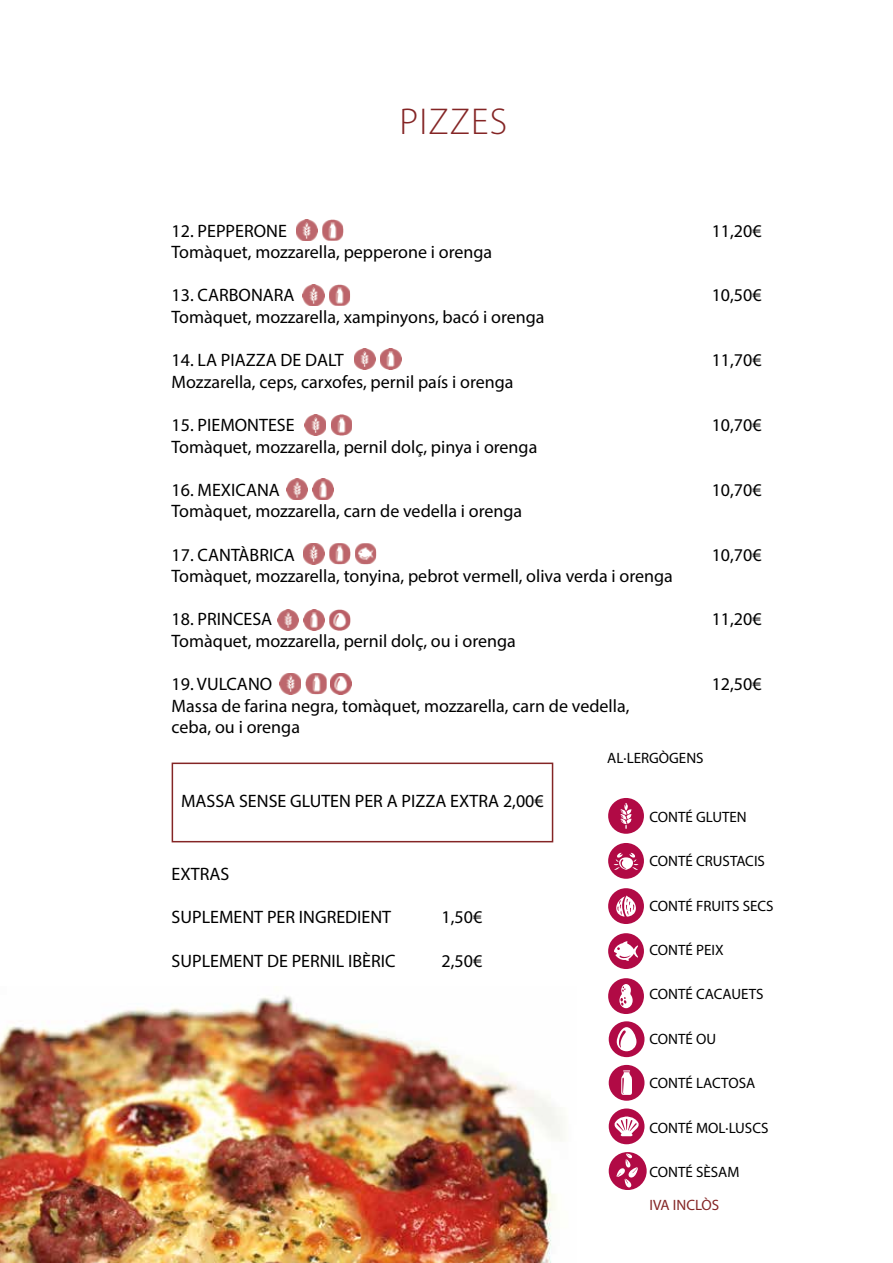
<style>
.page{position:relative;width:893px;height:1263px;background:#fff}
.page>*{position:absolute;margin:0;border:0;box-sizing:border-box;transform-origin:0 0}
.t1{font:300 37.5px "Myriad Pro";letter-spacing:.03em;color:#842525}
.t2{font:18px/21.6px "Myriad Pro";color:#000}
.t3{font:15px "Myriad Pro";color:#000}
.t4{font:15px "Myriad Pro";color:#842525}
</style>
<div class="page">
<img style="left:0;top:996px;width:563px;height:267px">
<img style="left:296px;top:220px;width:21px;height:21px">
<img style="left:322px;top:220px;width:21px;height:21px">
<img style="left:303px;top:285px;width:21px;height:21px">
<img style="left:329px;top:285px;width:21px;height:21px">
<img style="left:354px;top:348px;width:21px;height:22px">
<img style="left:380px;top:349px;width:21px;height:21px">
<img style="left:305px;top:414px;width:21px;height:21px">
<img style="left:331px;top:414px;width:21px;height:21px">
<img style="left:286px;top:479px;width:21px;height:21px">
<img style="left:312px;top:479px;width:21px;height:21px">
<img style="left:277px;top:609px;width:22px;height:21px">
<img style="left:304px;top:609px;width:21px;height:21px">
<img style="left:329px;top:610px;width:21px;height:21px">
<img style="left:280px;top:673px;width:21px;height:21px">
<img style="left:306px;top:673px;width:21px;height:21px">
<img style="left:330px;top:673px;width:21px;height:21px">
<img style="left:303px;top:543px;width:21px;height:21px">
<img style="left:329px;top:543px;width:21px;height:21px">
<img style="left:355px;top:543px;width:21px;height:21px">
<div style="left:172px;top:762px;width:381px;height:80px;border:2px solid #842525"></div>
<div style="left:608px;top:798px;width:36px;height:36px;background:#b10a45;border-radius:50%"></div>
<svg style="left:620px;top:803px;width:12px;height:26px"></svg>
<div style="left:608px;top:843px;width:36px;height:36px;background:#b10a45;border-radius:50%"></div>
<svg style="left:614px;top:852px;width:24px;height:18px"></svg>
<div style="left:609px;top:1021px;width:35px;height:36px;background:#b10a45;border-radius:50%"></div>
<div style="left:617px;top:1027px;width:19px;height:24px;background:#fff;border-radius:10px"></div>
<svg style="left:619px;top:1030px;width:7px;height:18px"></svg>
<div style="left:609px;top:1065px;width:35px;height:36px;background:#b10a45;border-radius:50%"></div>
<svg style="left:621px;top:1070px;width:11px;height:25px"></svg>
<div style="left:608px;top:978px;width:36px;height:36px;background:#b10a45;border-radius:50%"></div>
<svg style="left:619px;top:984px;width:14px;height:24px"></svg>
<div style="left:609px;top:1108px;width:35px;height:36px;background:#b10a45;border-radius:50%"></div>
<svg style="left:614px;top:1116px;width:25px;height:20px"></svg>
<div style="left:609px;top:1152px;width:38px;height:37px;background:#b10a45;border-radius:50%"></div>
<svg style="left:616px;top:1153px;width:22px;height:35px"></svg>
<div style="left:608px;top:888px;width:36px;height:36px;background:#b10a45;border-radius:50%"></div>
<svg style="left:616px;top:895px;width:20px;height:22px"></svg>
<div style="left:608px;top:933px;width:36px;height:36px;background:#b10a45;border-radius:50%"></div>
<svg style="left:614px;top:941px;width:24px;height:20px"></svg>
<h1 class="t1" style="left:399px;top:101px;width:109px">PIZZES</h1>
<p class="t2" style="left:172px;top:219px;width:117px">12. PEPPERONE</p>
<p class="t2" style="left:712px;top:219px;width:51px">11,20€</p>
<p class="t2" style="left:172px;top:241px;width:322px">Tomàquet, mozzarella, pepperone i orenga</p>
<p class="t2" style="left:172px;top:284px;width:125px">13. CARBONARA</p>
<p class="t2" style="left:712px;top:284px;width:51px">10,50€</p>
<p class="t2" style="left:172px;top:306px;width:374px">Tomàquet, mozzarella, xampinyons, bacó i orenga</p>
<p class="t2" style="left:172px;top:349px;width:174px">14. LA PIAZZA DE DALT</p>
<p class="t2" style="left:712px;top:349px;width:51px">11,70€</p>
<p class="t2" style="left:172px;top:371px;width:343px">Mozzarella, ceps, carxofes, pernil país i orenga</p>
<p class="t2" style="left:172px;top:414px;width:124px">15. PIEMONTESE</p>
<p class="t2" style="left:712px;top:414px;width:51px">10,70€</p>
<p class="t2" style="left:172px;top:435px;width:367px">Tomàquet, mozzarella, pernil dolç, pinya i orenga</p>
<p class="t2" style="left:172px;top:479px;width:110px">16. MEXICANA</p>
<p class="t2" style="left:712px;top:479px;width:51px">10,70€</p>
<p class="t2" style="left:172px;top:500px;width:352px">Tomàquet, mozzarella, carn de vedella i orenga</p>
<p class="t2" style="left:172px;top:543px;width:125px">17. CANTÀBRICA</p>
<p class="t2" style="left:712px;top:543px;width:51px">10,70€</p>
<p class="t2" style="left:172px;top:565px;width:503px">Tomàquet, mozzarella, tonyina, pebrot vermell, oliva verda i orenga</p>
<p class="t2" style="left:172px;top:608px;width:102px">18. PRINCESA</p>
<p class="t2" style="left:712px;top:608px;width:51px">11,20€</p>
<p class="t2" style="left:172px;top:630px;width:346px">Tomàquet, mozzarella, pernil dolç, ou i orenga</p>
<p class="t2" style="left:172px;top:673px;width:102px">19. VULCANO</p>
<p class="t2" style="left:712px;top:673px;width:51px">12,50€</p>
<p class="t2" style="left:172px;top:695px;width:459px">Massa de farina negra, tomàquet, mozzarella, carn de vedella, ceba, ou i orenga</p>
<p class="t2" style="left:181px;top:790px;width:364px">MASSA SENSE GLUTEN PER A PIZZA EXTRA 2,00€</p>
<p class="t2" style="left:172px;top:863px;width:59px">EXTRAS</p>
<p class="t2" style="left:172px;top:906px;width:221px">SUPLEMENT PER INGREDIENT</p>
<p class="t2" style="left:442px;top:906px;width:42px">1,50€</p>
<p class="t2" style="left:172px;top:949px;width:225px">SUPLEMENT DE PERNIL IBÈRIC</p>
<p class="t2" style="left:442px;top:949px;width:42px">2,50€</p>
<p class="t3" style="left:607px;top:748px;width:98px">AL·LERGÒGENS</p>
<p class="t3" style="left:649px;top:807px;width:99px">CONTÉ GLUTEN</p>
<p class="t3" style="left:649px;top:852px;width:117px">CONTÉ CRUSTACIS</p>
<p class="t3" style="left:649px;top:896px;width:126px">CONTÉ FRUITS SECS</p>
<p class="t3" style="left:649px;top:941px;width:76px">CONTÉ PEIX</p>
<p class="t3" style="left:649px;top:985px;width:115px">CONTÉ CACAUETS</p>
<p class="t3" style="left:649px;top:1029px;width:68px">CONTÉ OU</p>
<p class="t3" style="left:649px;top:1074px;width:107px">CONTÉ LACTOSA</p>
<p class="t3" style="left:649px;top:1118px;width:120px">CONTÉ MOL·LUSCS</p>
<p class="t3" style="left:649px;top:1163px;width:91px">CONTÉ SÈSAM</p>
<p class="t4" style="left:649px;top:1196px;width:71px">IVA INCLÒS</p>
</div>
